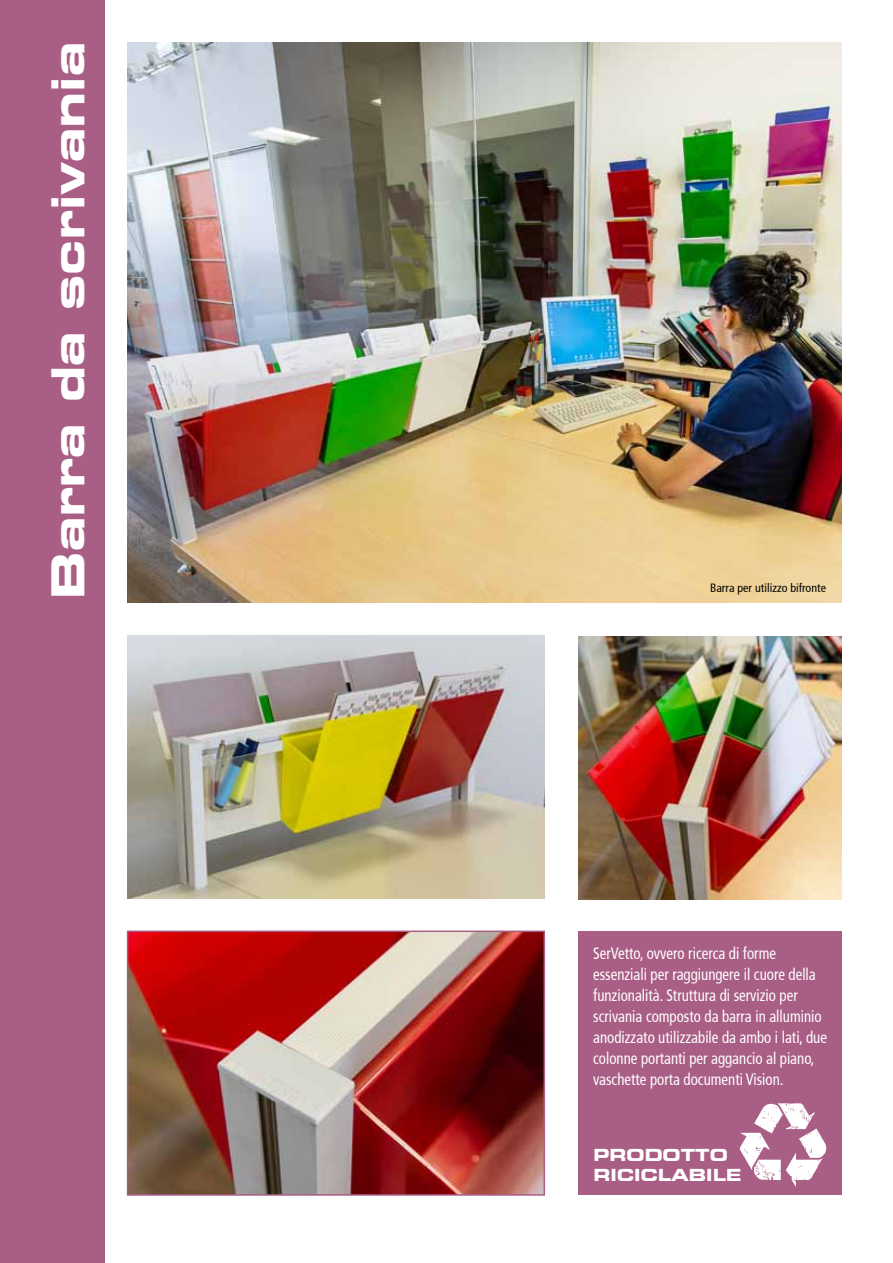
<style>
.page{position:relative;width:893px;height:1263px;background:#fff}
.page>*{position:absolute;margin:0;border:0;box-sizing:border-box;transform-origin:0 0}
.t1{font:700 expanded 45px "Square 721 BT";color:#fff}
.t2{font:condensed 16.5px/21px "Frutiger";color:#fff;scale:.9 1}
.t3{font:700 expanded 16.5px/19.5px "Square 721 BT";color:#fff}
.t4{font:condensed 12px "Frutiger";color:#000}
</style>
<div class="page">
<div style="left:0;top:0;width:105px;height:1263px;background:#a95e86"></div>
<img style="left:130px;top:933px;width:412px;height:260px">
<div style="left:127px;top:930px;width:418px;height:266px;border:2px solid #a95e86"></div>
<img style="left:128px;top:635px;width:416px;height:264px">
<div style="left:578px;top:931px;width:264px;height:264px;background:#a95e86"></div>
<img style="left:578px;top:636px;width:264px;height:264px">
<img style="left:128px;top:43px;width:714px;height:560px">
<img style="left:739px;top:1103px;width:88px;height:84px">
<h1 class="t1" style="left:41px;top:599px;width:558px;rotate:-90deg">BARRA DA SCRIVANIA</h1>
<p class="t4" style="left:710px;top:580px;width:117px">Barra per utilizzo bifronte</p>
<p class="t2" style="left:593px;top:942px;width:261px">SerVetto, ovvero ricerca di forme essenziali per raggiungere il cuore della funzionalità. Struttura di servizio per scrivania composto da barra in alluminio anodizzato utilizzabile da ambo i lati, due colonne portanti per aggancio al piano, vaschette porta documenti Vision.</p>
<p class="t3" style="left:593px;top:1145px;width:149px">PRODOTTO<br>RICICLABILE</p>
</div>
